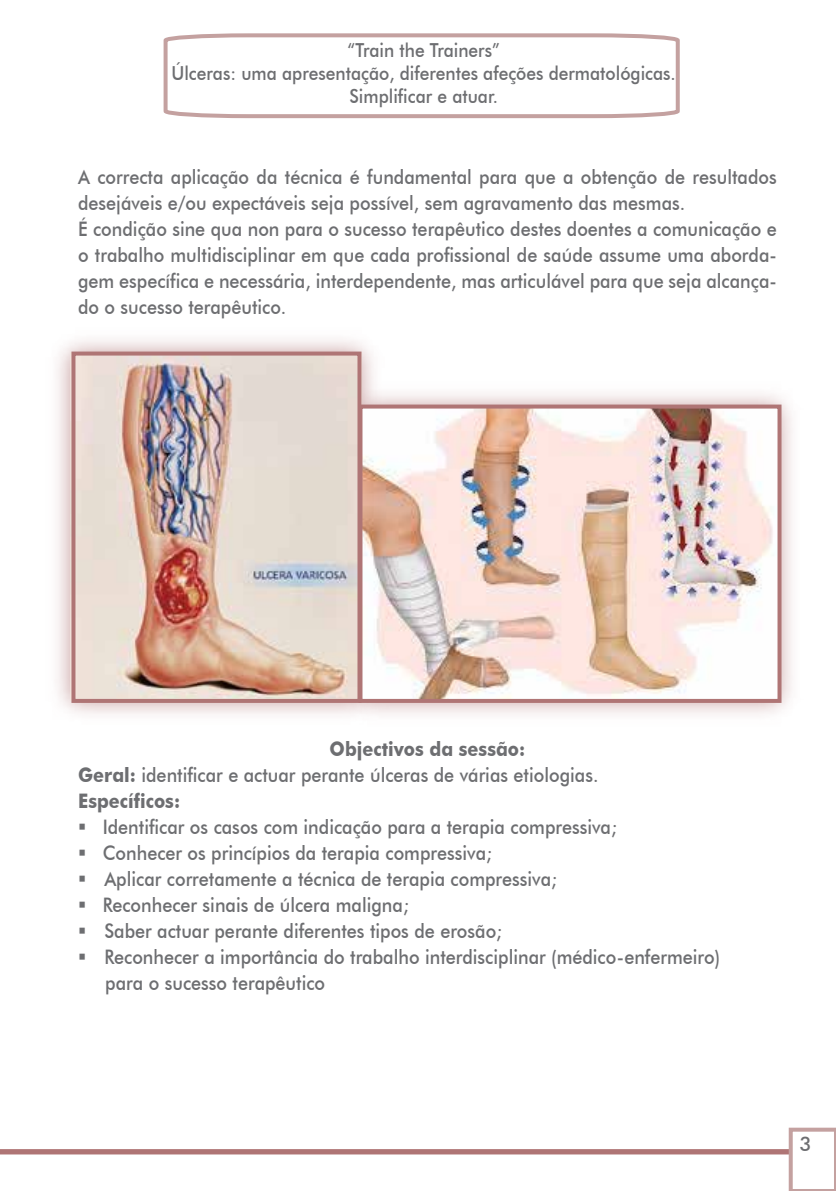
<style>
.page{position:relative;width:836px;height:1191px;background:#fff}
.page>*{position:absolute;margin:0;border:0;box-sizing:border-box;transform-origin:0 0}
.t1{font:500 20px/26px "Futura BT";color:#6d6e71;scale:.9 1}
.t2{font:500 20px "Futura BT";color:#6d6e71}
.t3{font:500 19.4px/23.2px "Futura BT";color:#6d6e71;text-align:center;scale:.9 1}
.s1{font-weight:700}
</style>
<div class="page">
<svg style="left:0;top:1128px;width:836px;height:63px"></svg>
<img style="left:391px;top:394px;width:401px;height:320px">
<img style="left:391px;top:410px;width:385px;height:288px">
<img style="left:57px;top:340px;width:334px;height:374px">
<img style="left:76px;top:357px;width:280px;height:341px">
<div style="left:358px;top:405px;width:423px;height:298px;border:4px solid #af7575"></div>
<svg style="left:163px;top:33px;width:517px;height:86px"></svg>
<div style="left:71px;top:352px;width:290px;height:351px;border:4px solid #af7575"></div>
<p class="t3" style="left:171px;top:38px;width:562px">“Train the Trainers”<br>Úlceras: uma apresentação, diferentes afeções dermatológicas.<br>Simplificar e atuar.</p>
<p class="t1" style="left:78px;top:164px;width:778px">A correcta aplicação da técnica é fundamental para que a obtenção de resultados desejáveis e/ou expectáveis seja possível, sem agravamento das mesmas.<br>É condição sine qua non para o sucesso terapêutico destes doentes a comunicação e o trabalho multidisciplinar em que cada profissional de saúde assume uma aborda&shy;gem específica e necessária, interdependente, mas articulável para que seja alcança&shy;do o sucesso terapêutico.</p>
<p class="t1" style="left:78px;top:736px;width:580px;text-indent:251px"><span class="s1">Objectivos da sessão:<br>Geral:</span> identificar e actuar perante úlceras de várias etiologias.<br><span class="s1">Específicos:</span></p>
<p class="t1" style="left:78px;top:814px;width:600px">▪ Identificar os casos com indicação para a terapia compressiva;</p>
<p class="t1" style="left:78px;top:840px;width:461px">▪ Conhecer os princípios da terapia compressiva;</p>
<p class="t1" style="left:78px;top:866px;width:534px">▪ Aplicar corretamente a técnica de terapia compressiva;</p>
<p class="t1" style="left:78px;top:892px;width:369px">▪ Reconhecer sinais de úlcera maligna;</p>
<p class="t1" style="left:78px;top:918px;width:473px">▪ Saber actuar perante diferentes tipos de erosão;</p>
<p class="t1" style="left:105px;top:944px;width:685px;text-indent:-27px">▪ Reconhecer a importância do trabalho interdisciplinar (médico-enfermeiro) para o sucesso terapêutico</p>
<p class="t2" style="left:799px;top:1132px;width:14px">3</p>
</div>
